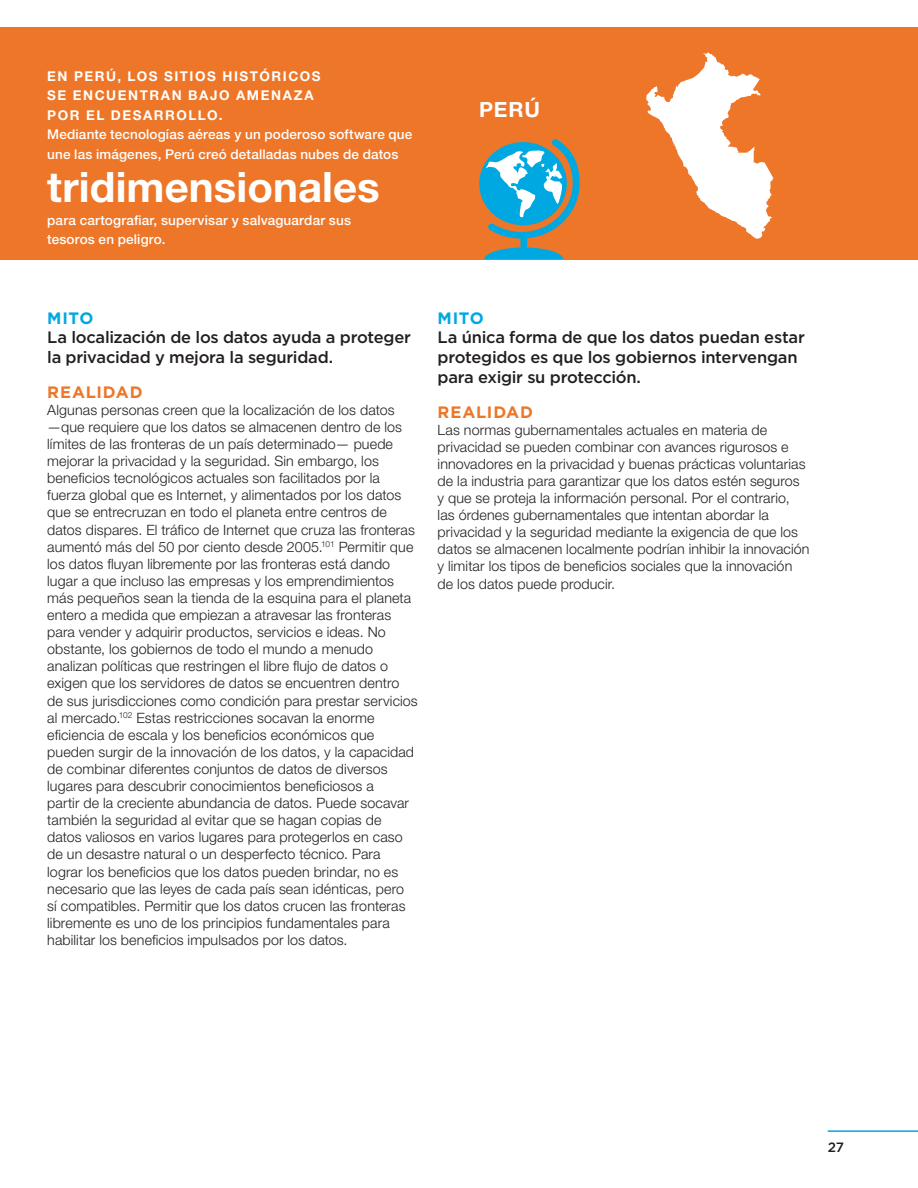
<style>
.page{position:relative;width:918px;height:1188px;background:#fff}
.page>*{position:absolute;margin:0;border:0;box-sizing:border-box;transform-origin:0 0}
.t1{font:700 42px "Helvetica Neue LT Std";color:#fff}
.t2{font:700 21px "Helvetica Neue LT Std";color:#fff}
.t3{font:500 16.5px/19.8px "Gotham";letter-spacing:-.015em;color:#231f20}
.t4{font:700 16.5px "Gotham";letter-spacing:.045em;color:#ed7628}
.t5{font:700 16.5px "Gotham";letter-spacing:.035em;color:#00a8e1}
.t6{font:300 14.25px/17.1px "Helvetica Neue LT Std";letter-spacing:.01em;color:#231f20}
.t7{font:500 13.5px/19.5px "Helvetica Neue LT Std";letter-spacing:.015em;color:#fff}
.t8{font:700 13.5px/19.5px "Helvetica Neue LT Std";letter-spacing:.115em;color:#fff}
.t9{font:500 13.5px "Gotham";color:#231f20}
</style>
<div class="page">
<hr style="left:828px;top:1130px;width:90px;height:2px;background:#00a8e1">
<div style="left:0;top:27px;width:918px;height:232px;background:#ed7628"></div>
<svg style="left:484px;top:139px;width:96px;height:120px"></svg>
<svg style="left:646px;top:52px;width:127px;height:187px"></svg>
<p class="t8" style="left:47px;top:66px;width:275px">EN PERÚ, LOS SITIOS HISTÓRICOS<br>SE ENCUENTRAN BAJO AMENAZA<br>POR EL DESARROLLO.</p>
<p class="t7" style="left:47px;top:125px;width:367px">Mediante tecnologías aéreas y un poderoso software que une las imágenes, Perú creó detalladas nubes de datos</p>
<h1 class="t1" style="left:47px;top:161px;width:334px">tridimensionales</h1>
<p class="t7" style="left:47px;top:210px;width:305px">para cartografiar, supervisar y salvaguardar sus tesoros en peligro.</p>
<h2 class="t2" style="left:479px;top:96px;width:62px">PERÚ</h2>
<p class="t5" style="left:47px;top:307px;width:48px">MITO</p>
<p class="t3" style="left:47px;top:328px;width:365px">La localización de los datos ayuda a proteger la privacidad y mejora la seguridad.</p>
<p class="t4" style="left:47px;top:381px;width:97px">REALIDAD</p>
<p class="t6" style="left:47px;top:401px;width:372px">Algunas personas creen que la localización de los datos —que requiere que los datos se almacenen dentro de los límites de las fronteras de un país determinado— puede mejorar la privacidad y la seguridad. Sin embargo, los beneficios tecnológicos actuales son facilitados por la fuerza global que es Internet, y alimentados por los datos que se entrecruzan en todo el planeta entre centros de datos dispares. El tráfico de Internet que cruza las fronteras aumentó más del 50 por ciento desde 2005.<sup>101</sup> Permitir que los datos fluyan libremente por las fronteras está dando lugar a que incluso las empresas y los emprendimientos más pequeños sean la tienda de la esquina para el planeta entero a medida que empiezan a atravesar las fronteras para vender y adquirir productos, servicios e ideas. No obstante, los gobiernos de todo el mundo a menudo analizan políticas que restringen el libre flujo de datos o exigen que los servidores de datos se encuentren dentro de sus jurisdicciones como condición para prestar servicios al mercado.<sup>102</sup> Estas restricciones socavan la enorme eficiencia de escala y los beneficios económicos que pueden surgir de la innovación de los datos, y la capacidad de combinar diferentes conjuntos de datos de diversos lugares para descubrir conocimientos beneficiosos a<br>partir de la creciente abundancia de datos. Puede socavar también la seguridad al evitar que se hagan copias de datos valiosos en varios lugares para protegerlos en caso de un desastre natural o un desperfecto técnico. Para lograr los beneficios que los datos pueden brindar, no es necesario que las leyes de cada país sean idénticas, pero<br>sí compatibles. Permitir que los datos crucen las fronteras libremente es uno de los principios fundamentales para habilitar los beneficios impulsados por los datos.</p>
<p class="t5" style="left:438px;top:307px;width:48px">MITO</p>
<p class="t3" style="left:438px;top:328px;width:369px">La única forma de que los datos puedan estar protegidos es que los gobiernos intervengan para exigir su protección.</p>
<p class="t4" style="left:438px;top:401px;width:97px">REALIDAD</p>
<p class="t6" style="left:438px;top:421px;width:373px">Las normas gubernamentales actuales en materia de privacidad se pueden combinar con avances rigurosos e innovadores en la privacidad y buenas prácticas voluntarias de la industria para garantizar que los datos estén seguros y que se proteja la información personal. Por el contrario, las órdenes gubernamentales que intentan abordar la privacidad y la seguridad mediante la exigencia de que los datos se almacenen localmente podrían inhibir la innovación y limitar los tipos de beneficios sociales que la innovación de los datos puede producir.</p>
<p class="t9" style="left:828px;top:1138px;width:18px">27</p>
</div>
